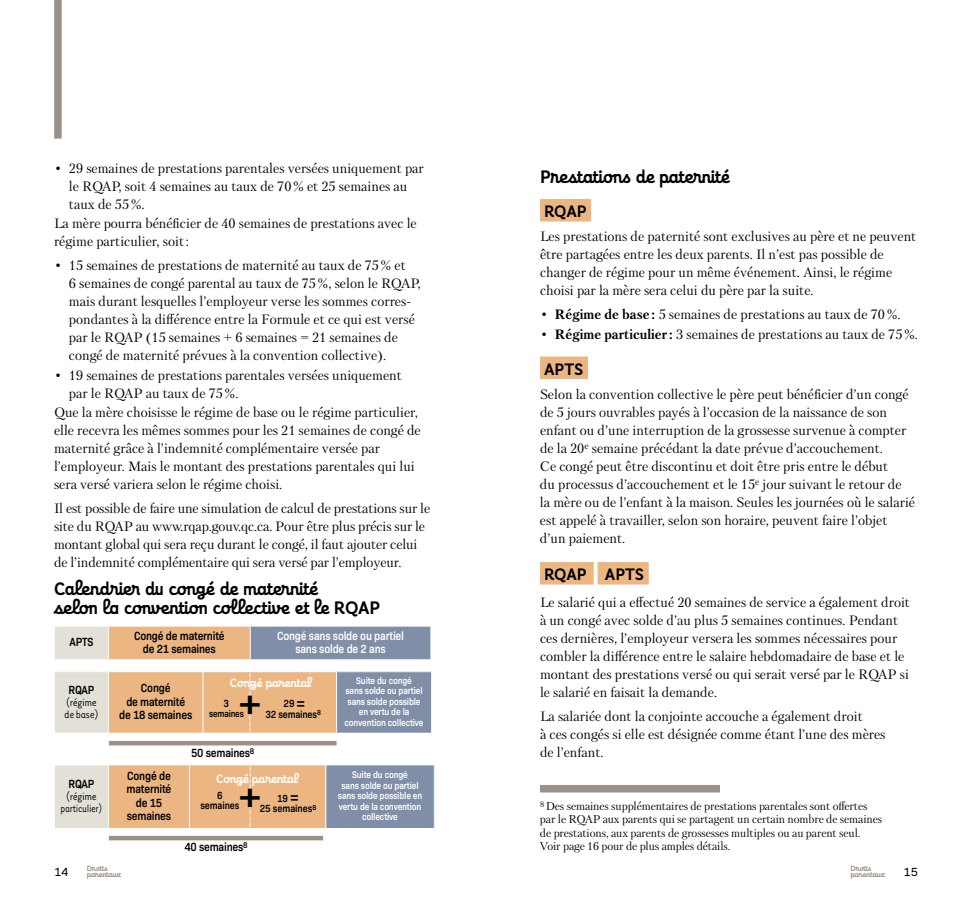
<style>
.page{position:relative;width:972px;height:918px;background:#fff}
.page>*{position:absolute;margin:0;border:0;box-sizing:border-box;transform-origin:0 0}
.t1{font:600 36px "Bio Sans";color:#000;scale:1.1 1}
.t2{font:700 18px/19.5px "Enfantine";color:#000}
.t3{font:700 16.5px "Enfantine";color:#000}
.t4{font:13.5px/18px "Petersburg";color:#000}
.t5{font:600 12px/13.5px "Bio Sans";letter-spacing:-.02em;color:#000;text-align:center;scale:.88 1}
.t6{font:600 12px/13.5px "Bio Sans";letter-spacing:-.02em;color:#fff;text-align:center;scale:.88 1}
.t7{font:12px/12px "Tarzana Narrow";letter-spacing:-.03em;color:#000}
.t8{font:700 12px "Enfantine";color:#fff}
.t9{font:12px "Bio Sans";color:#000}
.t10{font:11.25px/13.5px "Petersburg";letter-spacing:-.01em;color:#000}
.t11{font:600 10.5px/10.5px "Bio Sans";letter-spacing:-.02em;color:#000;text-align:center;scale:.88 1}
.t12{font:600 9.75px/10.5px "Bio Sans";letter-spacing:-.02em;color:#fff;text-align:center;scale:.88 1}
.t13{font:600 9.75px "Bio Sans";letter-spacing:-.02em;color:#000;scale:.85 1}
.t14{font:700 7.5px/6.3px "Enfantine";color:#9a9188}
.s1{font-size:16.5px}
.s2{font-weight:700}
.s3{font-size:28.5px;color:#fff}
</style>
<div class="page">
<div style="left:54px;top:0;width:8px;height:139px;background:#9a9188"></div>
<div style="left:540px;top:199px;width:51px;height:23px;background:#ecb682"></div>
<div style="left:540px;top:357px;width:48px;height:22px;background:#ecb682"></div>
<div style="left:540px;top:562px;width:109px;height:23px;background:#ecb682"></div>
<div style="left:54px;top:626px;width:55px;height:34px;background:#e2e0d7"></div>
<div style="left:109px;top:626px;width:141px;height:34px;background:#ecb682"></div>
<div style="left:250px;top:626px;width:181px;height:34px;background:#818ea8"></div>
<hr style="left:54px;top:626px;width:55px;height:1px;background:#fff">
<hr style="left:54px;top:627px;width:1px;height:32px;background:#fff">
<hr style="left:109px;top:626px;width:141px;height:1px;background:#fff">
<hr style="left:108px;top:627px;width:1px;height:32px;background:#fff">
<hr style="left:250px;top:626px;width:181px;height:1px;background:#fff">
<hr style="left:250px;top:627px;width:1px;height:32px;background:#fff">
<hr style="left:430px;top:627px;width:1px;height:32px;background:#fff">
<hr style="left:54px;top:659px;width:55px;height:1px;background:#fff">
<hr style="left:109px;top:659px;width:141px;height:1px;background:#fff">
<hr style="left:250px;top:659px;width:181px;height:1px;background:#fff">
<div style="left:54px;top:672px;width:55px;height:61px;background:#e2e0d7"></div>
<div style="left:337px;top:672px;width:95px;height:61px;background:#818ea8"></div>
<hr style="left:54px;top:672px;width:1px;height:61px;background:#fff">
<hr style="left:108px;top:672px;width:1px;height:61px;background:#fff">
<hr style="left:431px;top:672px;width:1px;height:61px;background:#fff">
<div style="left:109px;top:672px;width:228px;height:61px;background:#ecb682"></div>
<div style="left:54px;top:765px;width:55px;height:63px;background:#e2e0d7"></div>
<div style="left:326px;top:765px;width:108px;height:63px;background:#818ea8"></div>
<hr style="left:54px;top:765px;width:55px;height:1px;background:#fff">
<hr style="left:54px;top:765px;width:1px;height:63px;background:#fff">
<hr style="left:108px;top:765px;width:1px;height:63px;background:#fff">
<hr style="left:326px;top:765px;width:109px;height:1px;background:#fff">
<hr style="left:326px;top:765px;width:1px;height:63px;background:#fff">
<div style="left:109px;top:765px;width:217px;height:63px;background:#ecb682"></div>
<hr style="left:109px;top:741px;width:228px;height:4px;background:#9a9188">
<hr style="left:109px;top:836px;width:214px;height:4px;background:#9a9188">
<div style="left:540px;top:785px;width:180px;height:7px;background:#9a9188"></div>
<p class="t4" style="left:69px;top:159px;width:356px;text-indent:-15px">• 29 semaines de prestations parentales versées uniquement par le RQAP, soit 4 semaines au taux de 70% et 25 semaines au taux de 55%.</p>
<p class="t4" style="left:54px;top:214px;width:364px">La mère pourra bénéficier de 40 semaines de prestations avec le régime particulier, soit:</p>
<p class="t4" style="left:69px;top:256px;width:353px;text-indent:-15px">• 15 semaines de prestations de maternité au taux de 75% et<br>6 semaines de congé parental au taux de 75%, selon le RQAP, mais durant lesquelles l’employeur verse les sommes corres&shy;pondantes à la différence entre la Formule et ce qui est versé par le RQAP (15 semaines + 6 semaines = 21 semaines de congé de maternité prévues à la convention collective).</p>
<p class="t4" style="left:69px;top:366px;width:334px;text-indent:-15px">• 19 semaines de prestations parentales versées uniquement par le RQAP au taux de 75%.</p>
<p class="t4" style="left:54px;top:403px;width:368px">Que la mère choisisse le régime de base ou le régime particulier, elle recevra les mêmes sommes pour les 21 semaines de congé de maternité grâce à l’indemnité complémentaire versée par l’employeur. Mais le montant des prestations parentales qui lui sera versé variera selon le régime choisi.</p>
<p class="t4" style="left:54px;top:499px;width:378px">Il est possible de faire une simulation de calcul de prestations sur le site du RQAP au www.rqap.gouv.qc.ca. Pour être plus précis sur le montant global qui sera reçu durant le congé, il faut ajouter celui de l’indemnité complémentaire qui sera versé par l’employeur.</p>
<h2 class="t2" style="left:54px;top:577px;width:328px">Calendrier du congé de maternité<br>selon la convention collective et le RQAP</h2>
<p class="t5" style="left:70px;top:635px;width:29px">APTS</p>
<p class="t5" style="left:134px;top:628px;width:105px">Congé de maternité de 21 semaines</p>
<p class="t6" style="left:277px;top:628px;width:146px">Congé sans solde ou partiel sans solde de 2 ans</p>
<p class="t5" style="left:69px;top:682px;width:31px">RQAP</p>
<p class="t7" style="left:64px;top:696px;width:36px">(régime de base)</p>
<p class="t8" style="left:230px;top:672px;width:84px">Congé parental</p>
<p class="t12" style="left:345px;top:674px;width:92px">Suite du congé<br>sans solde ou partiel sans solde possible en vertu de la convention collective</p>
<p class="t5" style="left:119px;top:681px;width:85px">Congé<br>de maternité de 18 semaines</p>
<h1 class="t1" style="left:238px;top:676px;width:23px">+</h1>
<p class="t11" style="left:224px;top:697px;width:8px">3</p>
<p class="t13" style="left:209px;top:707px;width:42px">semaines</p>
<p class="t11" style="left:266px;top:698px;width:64px">29 <span class="s1">=<br></span>32 semaines<sup>8</sup></p>
<p class="t5" style="left:69px;top:776px;width:31px">RQAP</p>
<p class="t7" style="left:61px;top:790px;width:43px;text-align:center">(régime particulier)</p>
<p class="t5" style="left:127px;top:768px;width:52px">Congé de maternité de 15 semaines</p>
<p class="t5" style="left:191px;top:745px;width:73px">50 semaines<sup>8</sup></p>
<p class="t8" style="left:216px;top:769px;width:84px">Congé parental</p>
<h1 class="t1" style="left:238px;top:769px;width:23px">+</h1>
<p class="t11" style="left:200px;top:789px;width:46px">6 semaines</p>
<p class="t11" style="left:260px;top:792px;width:66px">19 <span class="s1">=<br></span>25 semaines<sup>8</sup></p>
<p class="t5" style="left:184px;top:839px;width:73px">40 semaines<sup>8</sup></p>
<p class="t12" style="left:338px;top:769px;width:97px">Suite du congé<br>sans solde ou partiel sans solde possible en vertu de la convention collective</p>
<h2 class="t2" style="left:540px;top:165px;width:191px">Prestations de paternité</h2>
<p class="t3" style="left:544px;top:198px;width:44px">RQAP</p>
<p class="t4" style="left:540px;top:227px;width:378px">Les prestations de paternité sont exclusives au père et ne peuvent être partagées entre les deux parents. Il n’est pas possible de changer de régime pour un même événement. Ainsi, le régime choisi par la mère sera celui du père par la suite.</p>
<p class="t4" style="left:540px;top:305px;width:362px">• <span class="s2">Régime de base:</span> 5 semaines de prestations au taux de 70%.</p>
<p class="t4" style="left:540px;top:325px;width:379px">• <span class="s2">Régime particulier:</span> 3 semaines de prestations au taux de 75%.</p>
<p class="t3" style="left:544px;top:355px;width:41px">APTS</p>
<p class="t4" style="left:540px;top:385px;width:377px">Selon la convention collective le père peut bénéficier d’un congé de 5 jours ouvrables payés à l’occasion de la naissance de son enfant ou d’une interruption de la grossesse survenue à compter de la 20<sup>e</sup> semaine précédant la date prévue d’accouchement.<br>Ce congé peut être discontinu et doit être pris entre le début<br>du processus d’accouchement et le 15<sup>e</sup> jour suivant le retour de la mère ou de l’enfant à la maison. Seules les journées où le salarié est appelé à travailler, selon son horaire, peuvent faire l’objet d’un paiement.</p>
<p class="t3" style="left:544px;top:561px;width:102px">RQAP <span class="s3">|</span> APTS</p>
<p class="t4" style="left:540px;top:593px;width:372px">Le salarié qui a effectué 20 semaines de service a également droit à un congé avec solde d’au plus 5 semaines continues. Pendant ces dernières, l’employeur versera les sommes nécessaires pour combler la différence entre le salaire hebdomadaire de base et le montant des prestations versé ou qui serait versé par le RQAP si le salarié en faisait la demande.</p>
<p class="t4" style="left:540px;top:707px;width:347px">La salariée dont la conjointe accouche a également droit<br>à ces congés si elle est désignée comme étant l’une des mères de l’enfant.</p>
<p class="t10" style="left:540px;top:799px;width:344px"><sup>8</sup> Des semaines supplémentaires de prestations parentales sont offertes par le RQAP aux parents qui se partagent un certain nombre de semaines de prestations, aux parents de grossesses multiples ou au parent seul.<br>Voir page 16 pour de plus amples détails.</p>
<p class="t14" style="left:87px;top:864px;width:36px">Droits parentaux</p>
<p class="t14" style="left:850px;top:864px;width:36px">Droits parentaux</p>
<p class="t9" style="left:54px;top:863px;width:16px">14</p>
<p class="t9" style="left:904px;top:863px;width:16px">15</p>
</div>
